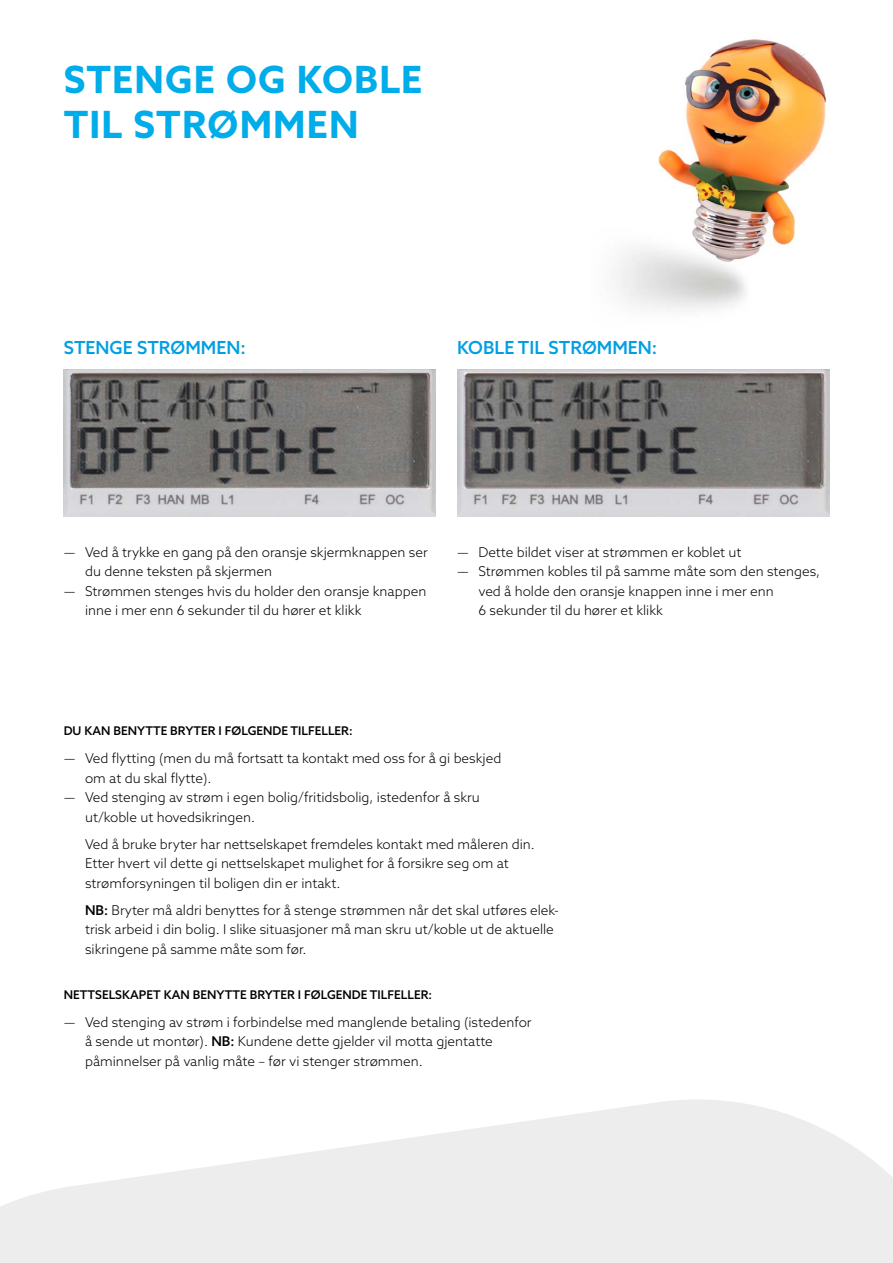
<style>
.page{position:relative;width:893px;height:1263px;background:#fff}
.page>*{position:absolute;margin:0;border:0;box-sizing:border-box;transform-origin:0 0}
.t1{font:700 37.5px "Azo Sans";letter-spacing:.03em;color:#00ace9}
.t2{font:500 18px "Azo Sans";color:#009fe3}
.t3{font:300 13.5px/19.5px "Azo Sans";color:#000}
.t4{font:500 12px "Azo Sans";color:#000}
.s1{font-weight:500}
</style>
<div class="page">
<img style="left:616px;top:39px;width:211px;height:271px">
<svg style="left:0;top:1100px;width:893px;height:163px;fill:#ededed"></svg>
<img style="left:64px;top:369px;width:372px;height:148px">
<img style="left:457px;top:369px;width:372px;height:148px">
<p class="t1" style="left:64px;top:55px;width:360px">STENGE OG KOBLE</p>
<p class="t1" style="left:64px;top:100px;width:296px">TIL STRØMMEN</p>
<p class="t2" style="left:64px;top:336px;width:184px">STENGE STRØMMEN:</p>
<p class="t2" style="left:457px;top:336px;width:202px">KOBLE TIL STRØMMEN:</p>
<p class="t3" style="left:85px;top:542px;width:344px;text-indent:-21px">–– Ved å trykke en gang på den oransje skjermknappen ser du denne teksten på skjermen</p>
<p class="t3" style="left:85px;top:581px;width:343px;text-indent:-21px">–– Strømmen stenges hvis du holder den oransje knappen inne i mer enn 6 sekunder til du hører et klikk</p>
<p class="t3" style="left:457px;top:542px;width:286px">–– Dette bildet viser at strømmen er koblet ut</p>
<p class="t3" style="left:478px;top:561px;width:343px;text-indent:-21px">–– Strømmen kobles til på samme måte som den stenges, ved å holde den oransje knappen inne i mer enn<br>6 sekunder til du hører et klikk</p>
<p class="t4" style="left:64px;top:723px;width:290px">DU KAN BENYTTE BRYTER I FØLGENDE TILFELLER:</p>
<p class="t3" style="left:85px;top:749px;width:418px;text-indent:-21px">–– Ved flytting (men du må fortsatt ta kontakt med oss for å gi beskjed om at du skal flytte).</p>
<p class="t3" style="left:85px;top:788px;width:396px;text-indent:-21px">–– Ved stenging av strøm i egen bolig/fritidsbolig, istedenfor å skru ut/koble ut hovedsikringen.</p>
<p class="t3" style="left:85px;top:834px;width:451px">Ved å bruke bryter har nettselskapet fremdeles kontakt med måleren din.<br>Etter hvert vil dette gi nettselskapet mulighet for å forsikre seg om at strømforsyningen til boligen din er intakt.</p>
<p class="t3" style="left:85px;top:900px;width:476px"><span class="s1">NB:</span> Bryter må aldri benyttes for å stenge strømmen når det skal utføres elek&shy;trisk arbeid i din bolig. I slike situasjoner må man skru ut/koble ut de aktuelle sikringene på samme måte som før.</p>
<p class="t4" style="left:64px;top:987px;width:370px">NETTSELSKAPET KAN BENYTTE BRYTER I FØLGENDE TILFELLER:</p>
<p class="t3" style="left:85px;top:1012px;width:448px;text-indent:-21px">–– Ved stenging av strøm i forbindelse med manglende betaling (istedenfor å sende ut montør). <span class="s1">NB:</span> Kundene dette gjelder vil motta gjentatte påminnelser på vanlig måte – før vi stenger strømmen.</p>
</div>
